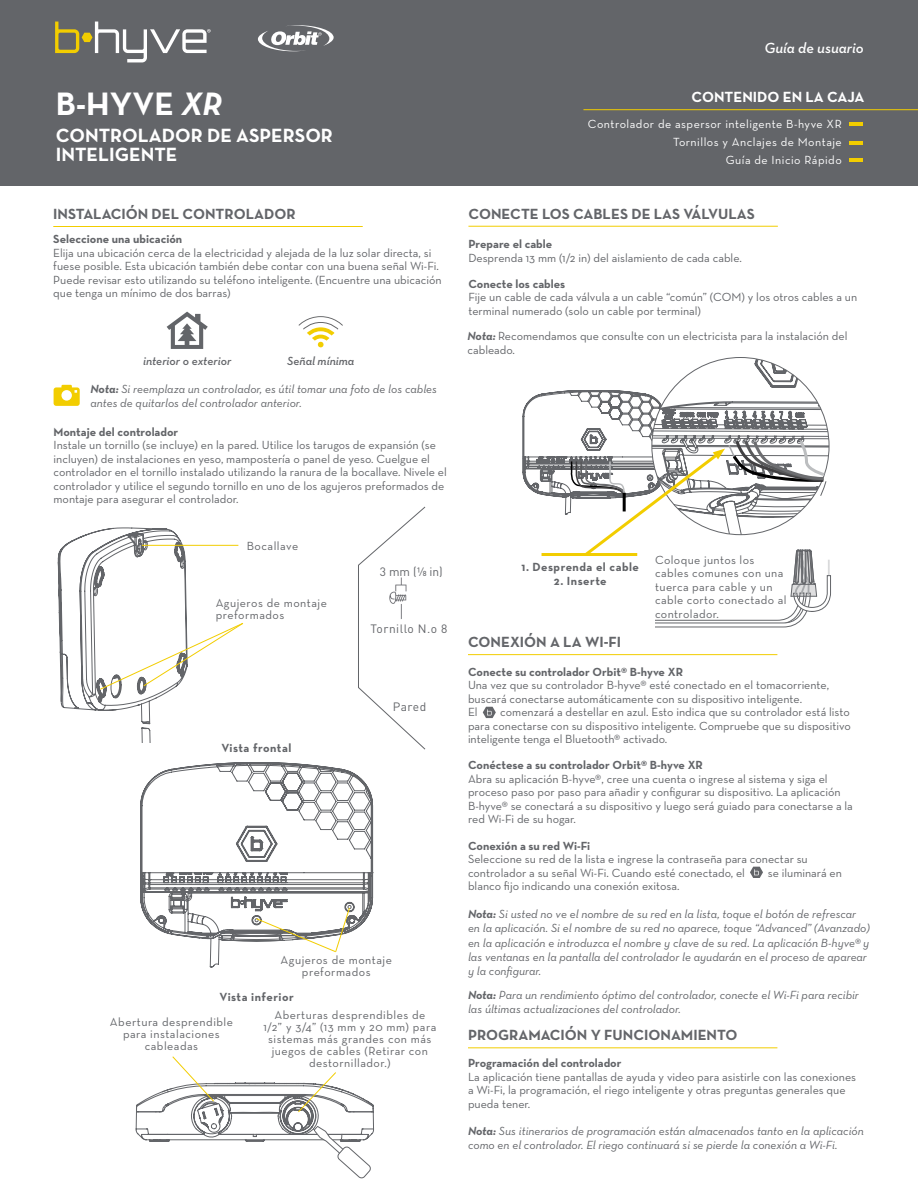
<style>
.page{position:relative;width:918px;height:1188px;background:#fff}
.page>*{position:absolute;margin:0;border:0;box-sizing:border-box;transform-origin:0 0}
.t1{font:700 33px "Neutraface Text";color:#fff}
.t2{font:700 19.5px/19.5px "Neutraface Text";color:#fff}
.t3{font:700 15px "Neutraface Text";color:#636569}
.t4{font:700 15px "Neutraface Text";color:#fff}
.t5{font:italic 600 15px "Neutraface Text";color:#fff}
.t6{font:12px/13.5px "Neutraface Text";color:#636569}
.t7{font:italic 12px/14.4px "Neutraface Text";color:#636569}
.t8{font:12px/12px "Neutraface Text";letter-spacing:.04em;color:#636569;text-align:center}
.t9{font:700 12px "Neutraface Text";color:#636569}
.t10{font:12px/13.5px "Neutraface Text";letter-spacing:.03em;color:#636569}
.t11{font:12px/18px "Neutraface Text";letter-spacing:.04em;color:#fff;text-align:right}
.t12{font:700 12px "Neutraface Text";letter-spacing:.04em;color:#636569}
.t13{font:italic 600 12px "Neutraface Text";color:#636569}
.t14{font:12px "DIN Pro";letter-spacing:.04em;color:#636569}
.s1{font-style:italic}
.s2{font-weight:700}
.s3{font-weight:700;font-style:italic}
</style>
<div class="page">
<div style="left:0;top:0;width:918px;height:186px;background:#636569"></div>
<svg style="left:258px;top:25px;width:76px;height:26px"></svg>
<hr style="left:53px;top:226px;width:310px;height:1px;background:#f2cd00">
<hr style="left:583px;top:109px;width:335px;height:1px;background:#f2cd00">
<svg style="left:850px;top:122px;width:13px;height:3px"></svg>
<svg style="left:850px;top:141px;width:13px;height:3px"></svg>
<svg style="left:850px;top:158px;width:13px;height:3px"></svg>
<svg style="left:54px;top:385px;width:26px;height:21px"></svg>
<svg style="left:57px;top:528px;width:187px;height:214px"></svg>
<svg style="left:298px;top:316px;width:45px;height:32px"></svg>
<svg style="left:167px;top:312px;width:41px;height:37px"></svg>
<svg style="left:55px;top:22px;width:156px;height:40px"></svg>
<svg style="left:140px;top:763px;width:233px;height:205px"></svg>
<svg style="left:256px;top:907px;width:94px;height:46px"></svg>
<svg style="left:136px;top:1056px;width:238px;height:123px"></svg>
<hr style="left:468px;top:226px;width:310px;height:1px;background:#f2cd00">
<svg style="left:522px;top:357px;width:309px;height:270px"></svg>
<hr style="left:468px;top:654px;width:309px;height:1px;background:#f2cd00">
<svg style="left:750px;top:867px;width:13px;height:11px"></svg>
<svg style="left:483px;top:707px;width:13px;height:11px"></svg>
<hr style="left:468px;top:1047px;width:309px;height:1px;background:#f2cd00">
<svg style="left:358px;top:506px;width:68px;height:244px"></svg>
<img style="left:374px;top:565px;width:52px;height:126px">
<div style="left:380px;top:567px;width:67px;height:10px;background:#fff"></div>
<div style="left:377px;top:621px;width:61px;height:17px;background:#fff"></div>
<div style="left:377px;top:674px;width:61px;height:17px;background:#fff"></div>
<h1 class="t1" style="left:56px;top:82px;width:168px">B-HYVE <span class="s1">XR</span></h1>
<h2 class="t2" style="left:56px;top:125px;width:279px">CONTROLADOR DE ASPERSOR<br>INTELIGENTE</h2>
<p class="t3" style="left:53px;top:204px;width:244px">INSTALACIÓN DEL CONTROLADOR</p>
<p class="t9" style="left:53px;top:232px;width:131px">Seleccione una ubicación</p>
<p class="t6" style="left:53px;top:246px;width:390px">Elija una ubicación cerca de la electricidad y alejada de la luz solar directa, si fuese posible. Esta ubicación también debe contar con una buena señal Wi-Fi.<br>Puede revisar esto utilizando su teléfono inteligente. (Encuentre una ubicación que tenga un mínimo de dos barras)</p>
<p class="t13" style="left:143px;top:353px;width:90px">interior o exterior</p>
<p class="t13" style="left:287px;top:353px;width:68px">Señal mínima</p>
<p class="t7" style="left:91px;top:381px;width:348px"><span class="s2">Nota:</span> Si reemplaza un controlador, es útil tomar una foto de los cables antes de quitarlos del controlador anterior.</p>
<p class="t9" style="left:54px;top:424px;width:126px">Montaje del controlador</p>
<p class="t6" style="left:54px;top:438px;width:395px">Instale un tornillo (se incluye) en la pared. Utilice los tarugos de expansión (se incluyen) de instalaciones en yeso, mampostería o panel de yeso. Cuelgue el controlador en el tornillo instalado utilizando la ranura de la bocallave. Nivele el controlador y utilice el segundo tornillo en uno de los agujeros preformados de montaje para asegurar el controlador.</p>
<p class="t8" style="left:247px;top:540px;width:53px">Bocallave</p>
<p class="t8" style="left:216px;top:596px;width:113px;text-align:left">Agujeros de montaje preformados</p>
<p class="t12" style="left:221px;top:740px;width:71px">Vista frontal</p>
<p class="t14" style="left:380px;top:562px;width:65px">3 mm (1/8 in)</p>
<p class="t14" style="left:371px;top:619px;width:78px">Tornillo N.o 8</p>
<p class="t14" style="left:393px;top:697px;width:35px">Pared</p>
<p class="t8" style="left:281px;top:954px;width:113px">Agujeros de montaje preformados</p>
<p class="t12" style="left:220px;top:989px;width:76px">Vista inferior</p>
<p class="t8" style="left:110px;top:1016px;width:125px">Abertura desprendible para instalaciones cableadas</p>
<p class="t8" style="left:263px;top:1009px;width:174px">Aberturas desprendibles de<br>1/2” y 3/4” (13 mm y 20 mm) para sistemas más grandes con más juegos de cables (Retirar con destornillador.)</p>
<p class="t5" style="left:764px;top:39px;width:101px">Guía de usuario</p>
<p class="t4" style="left:692px;top:88px;width:174px">CONTENIDO EN LA CAJA</p>
<p class="t11" style="left:588px;top:115px;width:255px">Controlador de aspersor inteligente B-hyve XR<br>Tornillos y Anclajes de Montaje<br>Guía de Inicio Rápido</p>
<p class="t3" style="left:468px;top:204px;width:288px">CONECTE LOS CABLES DE LAS VÁLVULAS</p>
<p class="t9" style="left:468px;top:236px;width:85px">Prepare el cable</p>
<p class="t6" style="left:468px;top:251px;width:275px">Desprenda 13 mm (1/2 in) del aislamiento de cada cable.</p>
<p class="t9" style="left:468px;top:276px;width:98px">Conecte los cables</p>
<p class="t6" style="left:468px;top:290px;width:390px">Fije un cable de cada válvula a un cable “común” (COM) y los otros cables a un terminal numerado (solo un cable por terminal)</p>
<p class="t6" style="left:467px;top:328px;width:382px;line-height:14.4px"><span class="s3">Nota:</span> Recomendamos que consulte con un electricista para la instalación del cableado.</p>
<p class="t12" style="left:522px;top:559px;width:119px">1. Desprenda el cable</p>
<p class="t12" style="left:554px;top:573px;width:54px">2. Inserte</p>
<p class="t10" style="left:655px;top:553px;width:133px">Coloque juntos los cables comunes con una tuerca para cable y un cable corto conectado al controlador.</p>
<p class="t3" style="left:468px;top:632px;width:155px">CONEXIÓN A LA WI-FI</p>
<p class="t9" style="left:468px;top:664px;width:217px">Conecte su controlador Orbit® B-hyve XR</p>
<p class="t6" style="left:468px;top:678px;width:363px">Una vez que su controlador B-hyve® esté conectado en el tomacorriente, buscará conectarse automáticamente con su dispositivo inteligente.<br>El</p>
<p class="t6" style="left:468px;top:705px;width:385px;text-align:justify;text-indent:32px">comenzará a destellar en azul. Esto indica que su controlador está listo para conectarse con su dispositivo inteligente. Compruebe que su dispositivo inteligente tenga el Bluetooth® activado.</p>
<p class="t9" style="left:468px;top:758px;width:236px">Conéctese a su controlador Orbit® B-hyve XR</p>
<p class="t6" style="left:468px;top:772px;width:386px">Abra su aplicación B-hyve®, cree una cuenta o ingrese al sistema y siga el proceso paso por paso para añadir y configurar su dispositivo. La aplicación B-hyve® se conectará a su dispositivo y luego será guiado para conectarse a la red Wi-Fi de su hogar.</p>
<p class="t9" style="left:468px;top:838px;width:124px">Conexión a su red Wi-Fi</p>
<p class="t6" style="left:468px;top:852px;width:341px">Seleccione su red de la lista e ingrese la contraseña para conectar su controlador a su señal Wi-Fi. Cuando esté conectado, el</p>
<p class="t6" style="left:768px;top:866px;width:76px">se iluminará en</p>
<p class="t6" style="left:468px;top:879px;width:213px">blanco fijo indicando una conexión exitosa.</p>
<p class="t7" style="left:468px;top:906px;width:403px"><span class="s2">Nota:</span> Si usted no ve el nombre de su red en la lista, toque el botón de refrescar en la aplicación. Si el nombre de su red no aparece, toque “Advanced” (Avanzado) en la aplicación e introduzca el nombre y clave de su red. La aplicación B-hyve® y las ventanas en la pantalla del controlador le ayudarán en el proceso de aparear y la configurar.</p>
<p class="t7" style="left:468px;top:988px;width:392px"><span class="s2">Nota:</span> Para un rendimiento óptimo del controlador, conecte el Wi-Fi para recibir las últimas actualizaciones del controlador.</p>
<p class="t3" style="left:468px;top:1026px;width:271px">PROGRAMACIÓN Y FUNCIONAMIENTO</p>
<p class="t9" style="left:468px;top:1055px;width:155px">Programación del controlador</p>
<p class="t6" style="left:468px;top:1070px;width:390px">La aplicación tiene pantallas de ayuda y video para asistirle con las conexiones a Wi-Fi, la programación, el riego inteligente y otras preguntas generales que pueda tener.</p>
<p class="t7" style="left:468px;top:1123px;width:397px"><span class="s2">Nota:</span> Sus itinerarios de programación están almacenados tanto en la aplicación como en el controlador. El riego continuará si se pierde la conexión a Wi-Fi.</p>
</div>
